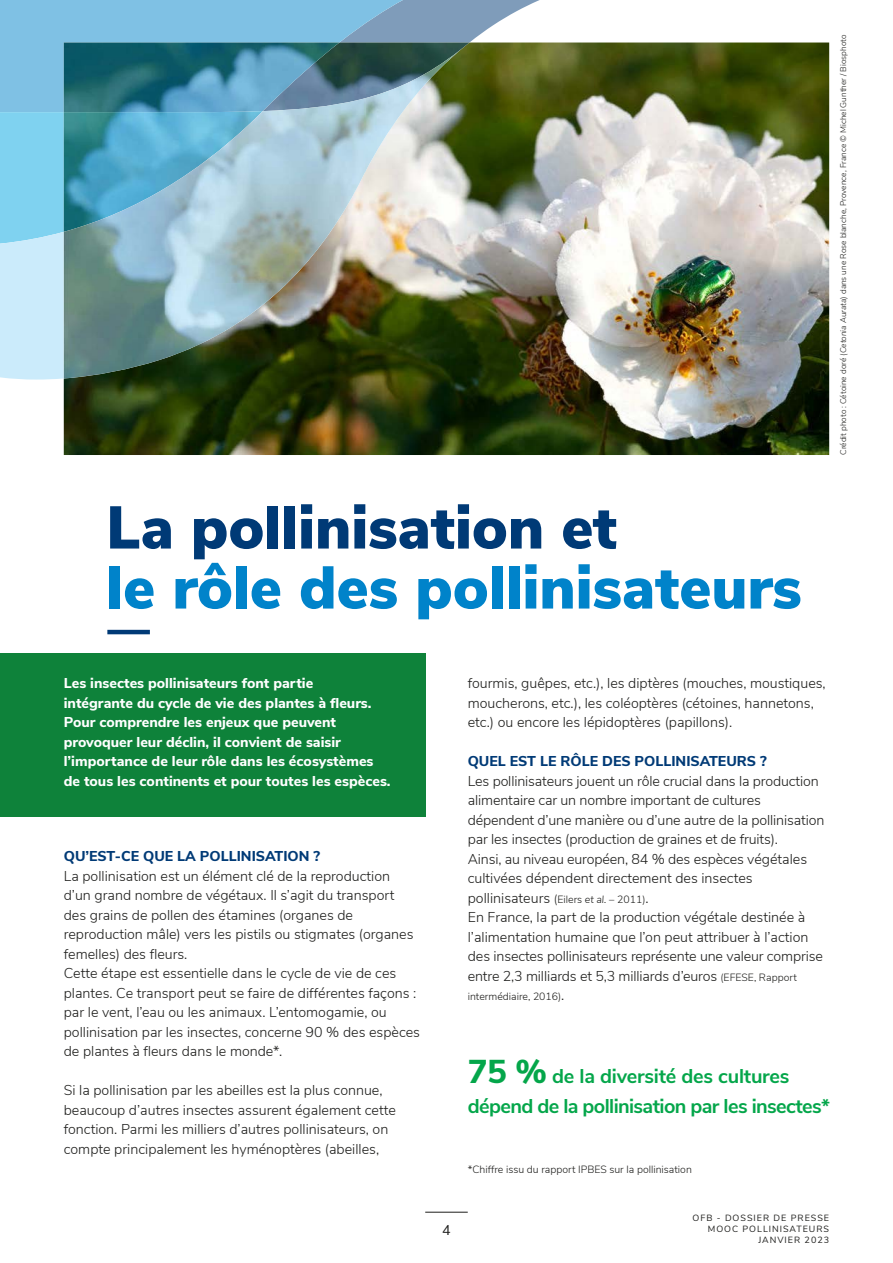
<style>
.page{position:relative;width:893px;height:1263px;background:#fff}
.page>*{position:absolute;margin:0;border:0;box-sizing:border-box;transform-origin:0 0}
.t1{font:900 60px "Nunito Sans";color:#0083ca}
.t2{font:900 60px "Nunito Sans";color:#003a76}
.t3{font:700 19.95px/30px "Nunito Sans";letter-spacing:-.03em;color:#04a64a}
.t4{font:300 14.25px/19.5px "Nunito Sans";color:#1d1d1b}
.t5{font:800 14.25px/19.5px "Nunito Sans";color:#fff}
.t6{font:800 14.25px "Nunito Sans";color:#003a76}
.t7{font:14.25px "Nunito Sans";color:#1d1d1b}
.t8{font:300 10.5px "Nunito Sans";color:#1d1d1b}
.t9{font:9px/10.8px "Nunito Sans";letter-spacing:.11em;color:#1d1d1b;text-align:right}
.t10{font:300 8.25px "Nunito Sans";color:#1d1d1b}
.s1{font-style:italic}
.s2{font-size:12px}
.s3{font-size:10.5px}
.s4{font-style:italic;font-size:10.5px}
.s5{font-size:14.25px}
.s6{font-weight:800;font-size:33px}
</style>
<div class="page">
<img style="left:64px;top:43px;width:765px;height:412px">
<svg style="left:403px;top:0;width:137px;height:43px"></svg>
<img style="left:403px;top:43px;width:66px;height:68px">
<svg style="left:0;top:0;width:403px;height:112px;fill:#7fc1e4"></svg>
<img style="left:64px;top:43px;width:275px;height:68px">
<img style="left:64px;top:111px;width:150px;height:77px">
<svg style="left:0;top:112px;width:64px;height:268px"></svg>
<img style="left:365px;top:45px;width:101px;height:96px">
<img style="left:214px;top:98px;width:152px;height:186px">
<img style="left:164px;top:154px;width:51px;height:204px">
<img style="left:365px;top:140px;width:18px;height:32px">
<img style="left:64px;top:188px;width:101px;height:190px">
<img style="left:214px;top:283px;width:73px;height:49px">
<svg style="left:214px;top:331px;width:11px;height:6px"></svg>
<hr style="left:107px;top:630px;width:43px;height:4px;background:#003a76">
<div style="left:0;top:653px;width:425px;height:163px;background:#0e823a"></div>
<hr style="left:425px;top:1212px;width:43px;height:1px;background:#1d1d1b">
<h1 class="t2" style="left:106px;top:483px;width:512px">La pollinisation et</h1>
<h1 class="t1" style="left:106px;top:543px;width:697px">le rôle des pollinisateurs</h1>
<p class="t10" style="left:837px;top:455px;width:422px;rotate:-90deg">Crédit photo : Cétoine doré (<span class="s1">Cetonia Aurata</span>) dans une Rose blanche, Provence, France © Michel Gunther / Biosphoto</p>
<p class="t5" style="left:64px;top:673px;width:328px">Les insectes pollinisateurs font partie<br>intégrante du cycle de vie des plantes à fleurs.<br>Pour comprendre les enjeux que peuvent provoquer leur déclin, il convient de saisir l’importance de leur rôle dans les écosystèmes de tous les continents et pour toutes les espèces.</p>
<p class="t6" style="left:64px;top:846px;width:258px">QU’EST-CE QUE LA POLLINISATION ?</p>
<p class="t4" style="left:64px;top:865px;width:358px">La pollinisation est un élément clé de la reproduction d’un grand nombre de végétaux. Il s’agit du transport des grains de pollen des étamines (organes de reproduction mâle) vers les pistils ou stigmates (organes femelles) des fleurs.<br>Cette étape est essentielle dans le cycle de vie de ces plantes. Ce transport peut se faire de différentes façons : par le vent, l’eau ou les animaux. L’entomogamie, ou pollinisation par les insectes, concerne 90 % des espèces de plantes à fleurs dans le monde*.</p>
<p class="t4" style="left:64px;top:1079px;width:334px">Si la pollinisation par les abeilles est la plus connue, beaucoup d’autres insectes assurent également cette fonction. Parmi les milliers d’autres pollinisateurs, on compte principalement les hyménoptères (abeilles,</p>
<p class="t4" style="left:468px;top:673px;width:359px">fourmis, guêpes, etc.), les diptères (mouches, moustiques, moucherons, etc.), les coléoptères (cétoines, hannetons, etc.) ou encore les lépidoptères (papillons).</p>
<p class="t6" style="left:468px;top:751px;width:301px">QUEL EST LE RÔLE DES POLLINISATEURS ?</p>
<p class="t4" style="left:468px;top:770px;width:358px">Les pollinisateurs jouent un rôle crucial dans la production alimentaire car un nombre important de cultures dépendent d’une manière ou d’une autre de la pollinisation par les insectes (production de graines et de fruits).<br>Ainsi, au niveau européen, 84 % des espèces végétales cultivées dépendent directement des insectes pollinisateurs <span class="s2">(</span><span class="s3">Eilers</span> <span class="s4">et al.</span> <span class="s3">– 2011)</span>.<br>En France, la part de la production végétale destinée à l’alimentation humaine que l’on peut attribuer à l’action des insectes pollinisateurs représente une valeur comprise entre 2,3 milliards et 5,3 milliards d’euros <span class="s3">(EFESE, Rapport</span></p>
<p class="t8" style="left:468px;top:989px;width:98px">intermédiaire, 2016)<span class="s5">.</span></p>
<h2 class="t3" style="left:468px;top:1060px;width:364px"><span class="s6">75 %</span> de la diversité des cultures dépend de la pollinisation par les insectes*</h2>
<p class="t8" style="left:468px;top:1162px;width:226px">*Chiffre issu du rapport IPBES sur la pollinisation</p>
<p class="t7" style="left:442px;top:1219px;width:10px">4</p>
<p class="t9" style="left:693px;top:1212px;width:138px">OFB - DOSSIER DE PRESSE<br>MOOC POLLINISATEURS<br>JANVIER 2023</p>
</div>
